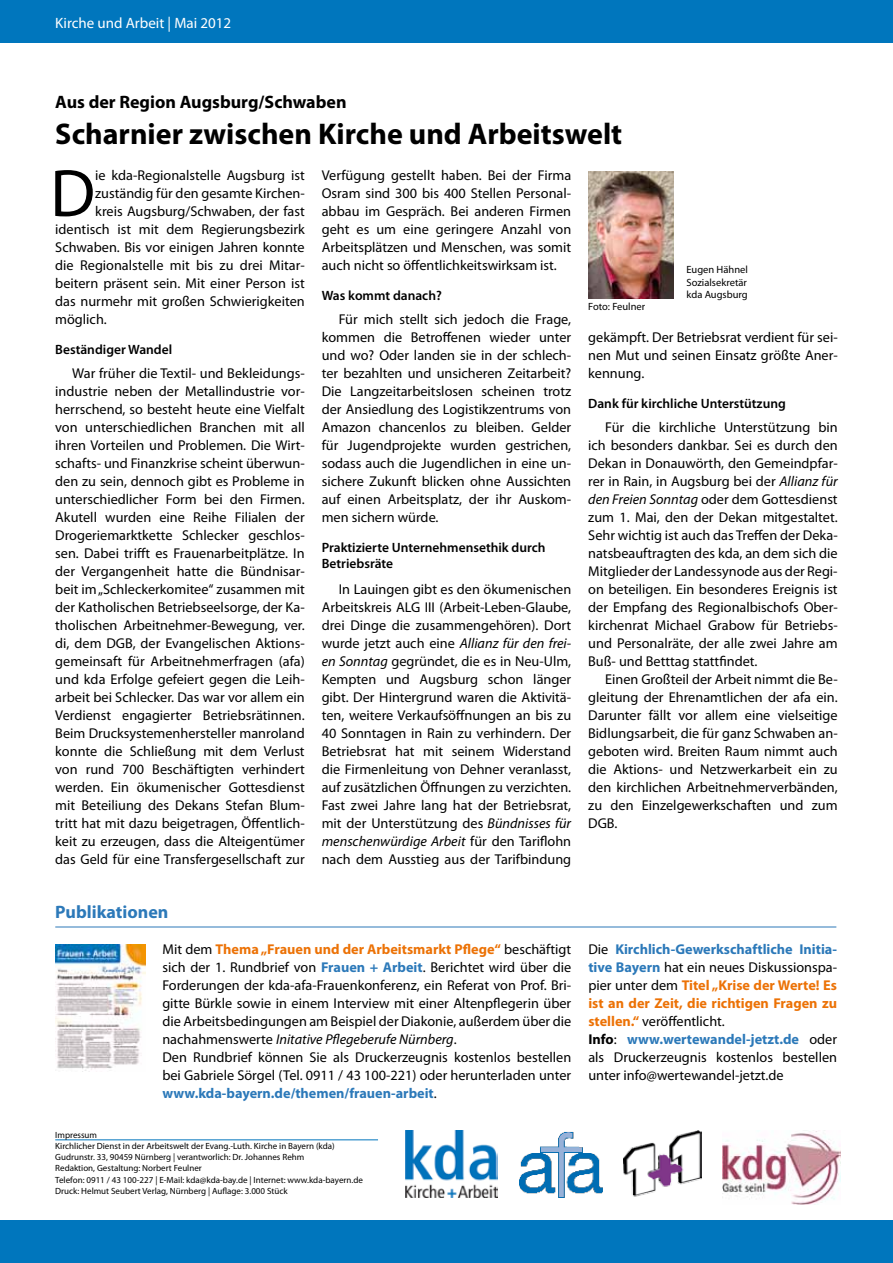
<style>
.page{position:relative;width:893px;height:1263px;background:#fff}
.page>*{position:absolute;margin:0;border:0;box-sizing:border-box;transform-origin:0 0}
.t1{font:67.65px "Myriad Pro";color:#000}
.t2{font:700 30px "Myriad Pro";color:#000}
.t3{font:700 18px "Myriad Pro";color:#000}
.t4{font:700 18px "Myriad Pro";color:#2c79b9}
.t5{font:15px "Myriad Pro";color:#fff}
.t6{font:14.25px/18px "Myriad Pro";color:#000;text-align:justify}
.t7{font:600 13.5px/16.2px "Myriad Pro";color:#000}
.t8{font:10.5px/12.6px "Myriad Pro";color:#000;text-align:justify}
.t9{font:9px/11.2px "Myriad Pro";color:#000}
.s1{font-style:italic}
.s2{font-weight:700;color:#ec7206}
.s3{font-weight:700;color:#2c79b9}
.s4{font-weight:700}
</style>
<div class="page">
<div style="left:0;top:0;width:893px;height:43px;background:#0076bd"></div>
<div style="left:0;top:1220px;width:893px;height:43px;background:#0076bd"></div>
<hr style="left:55px;top:1139px;width:323px;height:1px;background:#0076bd">
<img style="left:405px;top:1131px;width:92px;height:66px">
<img style="left:520px;top:1132px;width:104px;height:66px">
<img style="left:624px;top:1131px;width:77px;height:66px">
<img style="left:722px;top:1130px;width:118px;height:74px">
<hr style="left:55px;top:927px;width:781px;height:1px;background:#2c79b9">
<img style="left:55px;top:944px;width:90px;height:128px">
<img style="left:588px;top:171px;width:86px;height:128px">
<p class="t5" style="left:55px;top:13px;width:177px">Kirche und Arbeit | Mai 2012</p>
<p class="t3" style="left:55px;top:90px;width:293px">Aus der Region Augsburg/Schwaben</p>
<h2 class="t2" style="left:55px;top:114px;width:568px">Scharnier zwischen Kirche und Arbeitswelt</h2>
<h1 class="t1" style="left:50px;top:152px;width:47px">D</h1>
<p class="t6" style="left:95px;top:166px;width:211px">ie kda-Regionalstelle Augsburg ist</p>
<p class="t6" style="left:95px;top:184px;width:211px">zuständig für den gesamte Kirchen-</p>
<p class="t6" style="left:95px;top:202px;width:211px">kreis Augsburg/Schwaben, der fast</p>
<p class="t6" style="left:55px;top:220px;width:251px">identisch ist mit dem Regierungsbezirk</p>
<p class="t6" style="left:55px;top:238px;width:251px">Schwaben. Bis vor einigen Jahren konnte</p>
<p class="t6" style="left:55px;top:256px;width:251px">die Regionalstelle mit bis zu drei Mitar-</p>
<p class="t6" style="left:55px;top:274px;width:251px">beitern präsent sein. Mit einer Person ist</p>
<p class="t6" style="left:55px;top:292px;width:251px">das nurmehr mit großen Schwierigkeiten</p>
<p class="t6" style="left:55px;top:310px;width:53px">möglich.</p>
<p class="t7" style="left:55px;top:341px;width:118px">Beständiger Wandel</p>
<p class="t6" style="left:55px;top:364px;width:251px;text-indent:17px">War früher die Textil- und Bekleidungs&shy;industrie neben der Metallindustrie vor&shy;herrschend, so besteht heute eine Vielfalt von unterschiedlichen Branchen mit all ihren Vorteilen und Problemen. Die Wirt&shy;schafts- und Finanzkrise scheint überwun&shy;den zu sein, dennoch gibt es Probleme in unterschiedlicher Form bei den Firmen.<br>Akutell wurden eine Reihe Filialen der Drogeriemarktkette Schlecker geschlos&shy;sen. Dabei trifft es Frauenarbeitplätze. In der Vergangenheit hatte die Bündnisar&shy;beit im „Schleckerkomitee“ zusammen mit der Katholischen Betriebseelsorge, der Ka&shy;tholischen Arbeitnehmer-Bewegung, ver. di, dem DGB, der Evangelischen Aktions&shy;gemeinsaft für Arbeitnehmerfragen (afa) und kda Erfolge gefeiert gegen die Leih&shy;arbeit bei Schlecker. Das war vor allem ein Verdienst engagierter Betriebsrätinnen.<br>Beim Drucksystemenhersteller manroland konnte die Schließung mit dem Verlust von rund 700 Beschäftigten verhindert werden. Ein ökumenischer Gottesdienst mit Beteiliung des Dekans Stefan Blum&shy;tritt hat mit dazu beigetragen, Öffentlich&shy;keit zu erzeugen, dass die Alteigentümer das Geld für eine Transfergesellschaft zur</p>
<p class="t4" style="left:55px;top:900px;width:115px">Publikationen</p>
<p class="t6" style="left:322px;top:166px;width:251px">Verfügung gestellt haben. Bei der Firma Osram sind 300 bis 400 Stellen Personal&shy;abbau im Gespräch. Bei anderen Firmen geht es um eine geringere Anzahl von Arbeitsplätzen und Menschen, was somit auch nicht so öffentlichkeitswirksam ist.</p>
<p class="t7" style="left:322px;top:287px;width:122px">Was kommt danach?</p>
<p class="t6" style="left:322px;top:310px;width:251px;text-indent:17px">Für mich stellt sich jedoch die Frage, kommen die Betroffenen wieder unter und wo? Oder landen sie in der schlech&shy;ter bezahlten und unsicheren Zeitarbeit?<br>Die Langzeitarbeitslosen scheinen trotz der Ansiedlung des Logistikzentrums von Amazon chancenlos zu bleiben. Gelder für Jugendprojekte wurden gestrichen, sodass auch die Jugendlichen in eine un&shy;sichere Zukunft blicken ohne Aussichten auf einen Arbeitsplatz, der ihr Auskom&shy;men sichern würde.</p>
<p class="t7" style="left:322px;top:539px;width:225px">Praktizierte Unternehmensethik durch<br>Betriebsräte</p>
<p class="t6" style="left:322px;top:580px;width:251px;text-indent:17px">In Lauingen gibt es den ökumenischen Arbeitskreis ALG III (Arbeit-Leben-Glaube, drei Dinge die zusammengehören). Dort wurde jetzt auch eine <span class="s1">Allianz für den frei&shy;en Sonntag</span> gegründet, die es in Neu-Ulm, Kempten und Augsburg schon länger gibt. Der Hintergrund waren die Aktivitä&shy;ten, weitere Verkaufsöffnungen an bis zu 40 Sonntagen in Rain zu verhindern. Der Betriebsrat hat mit seinem Widerstand die Firmenleitung von Dehner veranlasst, auf zusätzlichen Öffnungen zu verzichten.<br>Fast zwei Jahre lang hat der Betriebsrat, mit der Unterstützung des <span class="s1">Bündnisses für menschenwürdige Arbeit</span> für den Tariflohn nach dem Ausstieg aus der Tarifbindung</p>
<p class="t6" style="left:162px;top:940px;width:410px;text-align:left">Mit dem <span class="s2">Thema „Frauen und der Arbeitsmarkt Pflege“</span> beschäftigt sich der 1. Rundbrief von <span class="s3">Frauen + Arbeit</span>. Berichtet wird über die Forderungen der kda-afa-Frauenkonferenz, ein Referat von Prof. Bri&shy;gitte Bürkle sowie in einem Interview mit einer Altenpflegerin über die Arbeitsbedingungen am Beispiel der Diakonie, außerdem über die nachahmenswerte <span class="s1">Initative Pflegeberufe Nürnberg</span>.<br>Den Rundbrief können Sie als Druckerzeugnis kostenlos bestellen bei Gabriele Sörgel (Tel. 0911 / 43 100-221) oder herunterladen unter <span class="s3">www.kda-bayern.de/themen/frauen-arbeit</span>.</p>
<p class="t9" style="left:55px;top:1129px;width:309px">Impressum<br>Kirchlicher Dienst in der Arbeitswelt der Evang.-Luth. Kirche in Bayern (kda)<br>Gudrunstr. 33, 90459 Nürnberg | verantworlich: Dr. Johannes Rehm<br>Redaktion, Gestaltung: Norbert Feulner<br>Telefon: 0911 / 43 100-227 | E-Mail: kda@kda-bay.de | Internet: www.kda-bayern.de Druck: Helmut Seubert Verlag, Nürnberg | Auflage: 3.000 Stück</p>
<p class="t8" style="left:588px;top:300px;width:58px">Foto: Feulner</p>
<p class="t8" style="left:686px;top:263px;width:63px">Eugen Hähnel Sozialsekretär kda Augsburg</p>
<p class="t6" style="left:588px;top:328px;width:251px">gekämpft. Der Betriebsrat verdient für sei&shy;nen Mut und seinen Einsatz größte Aner&shy;kennung.</p>
<p class="t7" style="left:588px;top:395px;width:199px">Dank für kirchliche Unterstützung</p>
<p class="t6" style="left:588px;top:418px;width:251px;text-indent:17px">Für die kirchliche Unterstützung bin ich besonders dankbar. Sei es durch den Dekan in Donauwörth, den Gemeindpfar&shy;rer in Rain, in Augsburg bei der <span class="s1">Allianz für den Freien Sonntag</span> oder dem Gottesdienst zum 1. Mai, den der Dekan mitgestaltet.<br>Sehr wichtig ist auch das Treffen der Deka&shy;natsbeauftragten des kda, an dem sich die Mitglieder der Landessynode aus der Regi&shy;on beteiligen. Ein besonderes Ereignis ist der Empfang des Regionalbischofs Ober&shy;kirchenrat Michael Grabow für Betriebs&shy;und Personalräte, der alle zwei Jahre am Buß- und Betttag stattfindet.</p>
<p class="t6" style="left:588px;top:670px;width:251px;text-indent:17px">Einen Großteil der Arbeit nimmt die Be&shy;gleitung der Ehrenamtlichen der afa ein.<br>Darunter fällt vor allem eine vielseitige Bidlungsarbeit, die für ganz Schwaben an&shy;geboten wird. Breiten Raum nimmt auch die Aktions- und Netzwerkarbeit ein zu den kirchlichen Arbeitnehmerverbänden, zu den Einzelgewerkschaften und zum DGB.</p>
<p class="t6" style="left:588px;top:940px;width:250px;text-align:left">Die <span class="s3">Kirchlich-Gewerkschaftliche Initia&shy;tive Bayern</span> hat ein neues Diskussionspa&shy;pier unter dem <span class="s2">Titel „Krise der Werte! Es ist an der Zeit, die richtigen Fragen zu stellen.“</span> veröffentlicht.<br><span class="s4">Info</span>: <span class="s3">www.wertewandel-jetzt.de</span> oder als Druckerzeugnis kostenlos bestellen unter info@wertewandel-jetzt.de</p>
</div>
